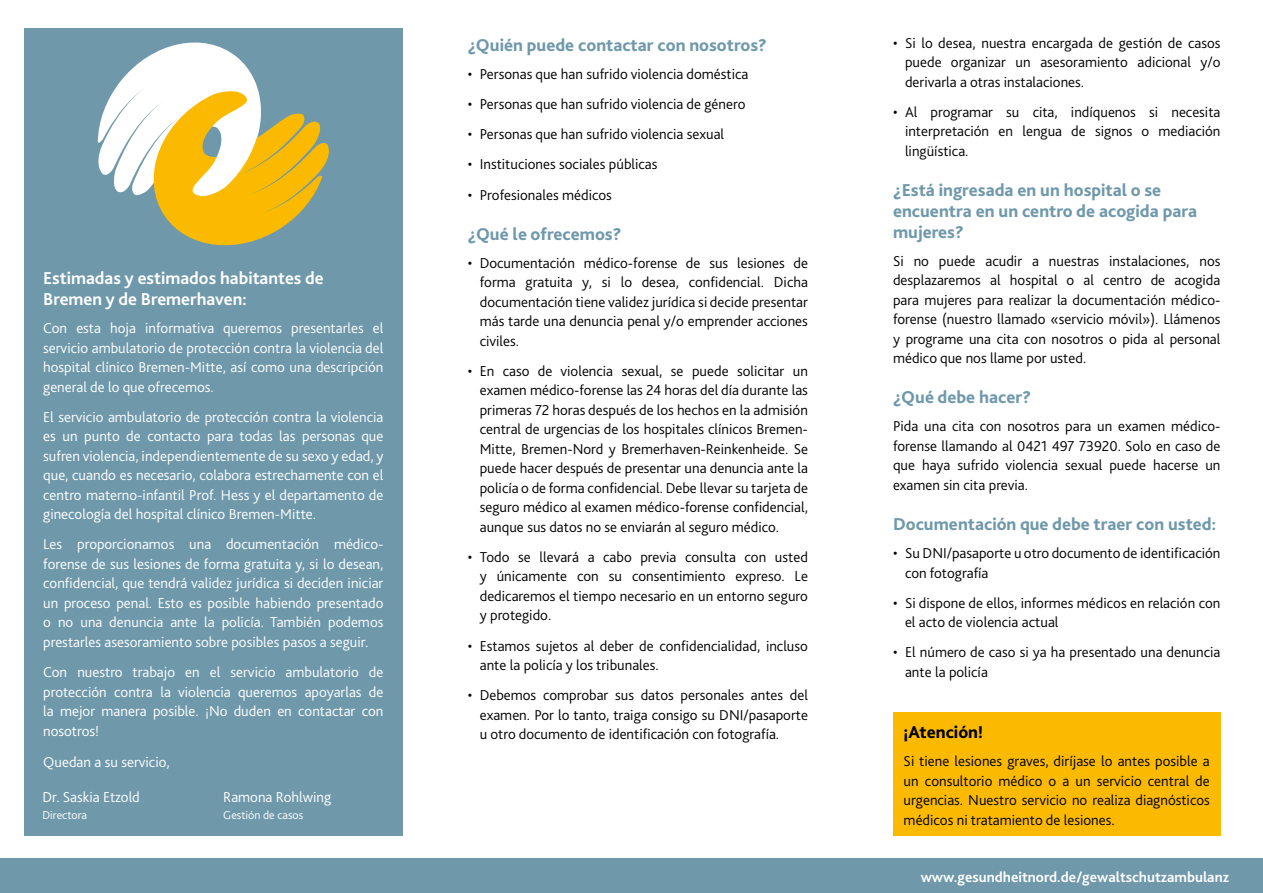
<style>
.page{position:relative;width:1263px;height:893px;background:#fff}
.page>*{position:absolute;margin:0;border:0;box-sizing:border-box;transform-origin:0 0}
.t1{font:800 18px/21px "Bliss 2";color:#6f99ab}
.t2{font:700 18px/21px "Bliss 2";color:#fff}
.t3{font:800 18px "Bliss 2";color:#000}
.t4{font:300 15px/19.5px "Bliss 2";color:#000;text-align:justify}
.t5{font:300 15px/19.5px "Bliss 2";color:#fff;text-align:justify}
.t6{font:700 15px "Bliss 2";color:#fff}
.t7{font:300 12px "Bliss 2";color:#fff}
.s1{font-weight:800;font-size:18px;color:#6f99ab}
</style>
<div class="page">
<div style="left:24px;top:28px;width:379px;height:808px;background:#6f99ab"></div>
<div style="left:0;top:859px;width:1263px;height:34px;background:#6f99ab"></div>
<div style="left:893px;top:712px;width:327px;height:124px;background:#fbba00"></div>
<svg style="left:97px;top:42px;width:232px;height:204px"></svg>
<p class="t2" style="left:43px;top:267px;width:282px">Estimadas y estimados habitantes de<br>Bremen y de Bremerhaven:</p>
<p class="t5" style="left:43px;top:318px;width:342px">Con esta hoja informativa queremos presentarles el servicio ambulatorio de protección contra la violencia del hospital clínico Bremen-Mitte, así como una descripción general de lo que ofrecemos.</p>
<p class="t5" style="left:43px;top:407px;width:342px">El servicio ambulatorio de protección contra la violencia es un punto de contacto para todas las personas que sufren violencia, independientemente de su sexo y edad, y que, cuando es necesario, colabora estrechamente con el centro materno-infantil Prof. Hess y el departamento de ginecología del hospital clínico Bremen-Mitte.</p>
<p class="t5" style="left:43px;top:534px;width:342px">Les proporcionamos una documentación médico&shy;forense de sus lesiones de forma gratuita y, si lo desean, confidencial, que tendrá validez jurídica si deciden iniciar un proceso penal. Esto es posible habiendo presentado o no una denuncia ante la policía. También podemos prestarles asesoramiento sobre posibles pasos a seguir.</p>
<p class="t5" style="left:43px;top:662px;width:342px">Con nuestro trabajo en el servicio ambulatorio de protección contra la violencia queremos apoyarlas de la mejor manera posible. ¡No duden en contactar con nosotros!</p>
<p class="t5" style="left:43px;top:752px;width:148px">Quedan a su servicio,<span class="s1">s ?</span></p>
<p class="t5" style="left:43px;top:787px;width:99px">Dr. Saskia Etzold</p>
<p class="t7" style="left:43px;top:807px;width:46px">Directora</p>
<p class="t5" style="left:223px;top:787px;width:109px">Ramona Rohlwing</p>
<p class="t7" style="left:223px;top:807px;width:82px">Gestión de casos</p>
<p class="t1" style="left:468px;top:34px;width:301px">¿Quién puede contactar con nosotros?</p>
<p class="t4" style="left:468px;top:64px;width:282px">• Personas que han sufrido violencia doméstica</p>
<p class="t4" style="left:468px;top:94px;width:279px">• Personas que han sufrido violencia de género</p>
<p class="t4" style="left:468px;top:124px;width:258px">• Personas que han sufrido violencia sexual</p>
<p class="t4" style="left:468px;top:154px;width:191px">• Instituciones sociales públicas</p>
<p class="t4" style="left:468px;top:184px;width:146px">• Profesionales médicos</p>
<p class="t1" style="left:468px;top:223px;width:155px">¿Qué le ofrecemos?</p>
<p class="t4" style="left:480px;top:253px;width:330px;text-indent:-12px">• Documentación médico-forense de sus lesiones de forma gratuita y, si lo desea, confidencial. Dicha documentación tiene validez jurídica si decide presentar más tarde una denuncia penal y/o emprender acciones civiles.</p>
<p class="t4" style="left:480px;top:361px;width:330px;text-indent:-12px">• En caso de violencia sexual, se puede solicitar un examen médico-forense las 24 horas del día durante las primeras 72 horas después de los hechos en la admisión central de urgencias de los hospitales clínicos Bremen-Mitte, Bremen-Nord y Bremerhaven-Reinkenheide. Se puede hacer después de presentar una denuncia ante la policía o de forma confidencial. Debe llevar su tarjeta de seguro médico al examen médico-forense confidencial, aunque sus datos no se enviarán al seguro médico.</p>
<p class="t4" style="left:480px;top:547px;width:330px;text-indent:-12px">• Todo se llevará a cabo previa consulta con usted y únicamente con su consentimiento expreso. Le dedicaremos el tiempo necesario en un entorno seguro y protegido.</p>
<p class="t4" style="left:480px;top:635px;width:330px;text-indent:-12px">• Estamos sujetos al deber de confidencialidad, incluso ante la policía y los tribunales.</p>
<p class="t4" style="left:480px;top:685px;width:330px;text-indent:-12px">• Debemos comprobar sus datos personales antes del examen. Por lo tanto, traiga consigo su DNI/pasaporte u otro documento de identificación con fotografía.</p>
<p class="t4" style="left:905px;top:32px;width:317px;text-indent:-12px">• Si lo desea, nuestra encargada de gestión de casos puede organizar un asesoramiento adicional y/o derivarla a otras instalaciones.</p>
<p class="t4" style="left:905px;top:102px;width:317px;text-indent:-12px">• Al programar su cita, indíquenos si necesita interpretación en lengua de signos o mediación lingüística.</p>
<p class="t1" style="left:893px;top:179px;width:306px">¿Está ingresada en un hospital o se encuentra en un centro de acogida para mujeres?</p>
<p class="t4" style="left:893px;top:251px;width:329px">Si no puede acudir a nuestras instalaciones, nos desplazaremos al hospital o al centro de acogida para mujeres para realizar la documentación médico&shy;forense (nuestro llamado «servicio móvil»). Llámenos y programe una cita con nosotros o pida al personal médico que nos llame por usted.</p>
<p class="t1" style="left:893px;top:387px;width:140px">¿Qué debe hacer?</p>
<p class="t4" style="left:893px;top:416px;width:329px">Pida una cita con nosotros para un examen médico&shy;forense llamando al 0421 497 73920. Solo en caso de que haya sufrido violencia sexual puede hacerse un examen sin cita previa.</p>
<p class="t1" style="left:893px;top:513px;width:325px">Documentación que debe traer con usted:</p>
<p class="t4" style="left:905px;top:543px;width:317px;text-indent:-12px">• Su DNI/pasaporte u otro documento de identificación con fotografía</p>
<p class="t4" style="left:905px;top:593px;width:317px;text-indent:-12px">• Si dispone de ellos, informes médicos en relación con el acto de violencia actual</p>
<p class="t4" style="left:905px;top:642px;width:317px;text-indent:-12px">• El número de caso si ya ha presentado una denuncia ante la policía</p>
<p class="t3" style="left:904px;top:721px;width:81px">¡Atención!</p>
<p class="t4" style="left:904px;top:751px;width:308px">Si tiene lesiones graves, diríjase lo antes posible a un consultorio médico o a un servicio central de urgencias. Nuestro servicio no realiza diagnósticos médicos ni tratamiento de lesiones.</p>
<p class="t6" style="left:921px;top:868px;width:310px">www.gesundheitnord.de/gewaltschutzambulanz</p>
</div>
